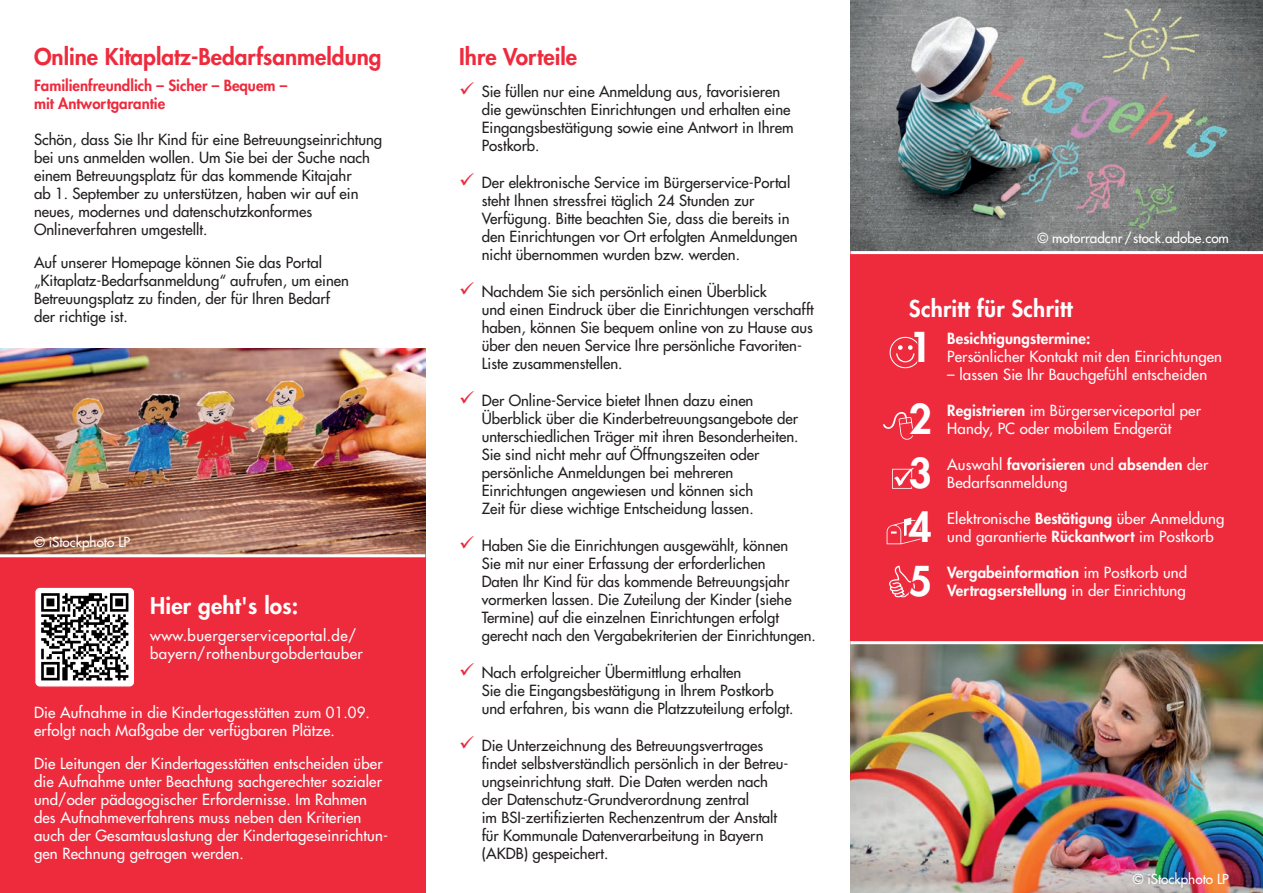
<style>
.page{position:relative;width:1263px;height:893px;background:#fff}
.page>*{position:absolute;margin:0;border:0;box-sizing:border-box;transform-origin:0 0}
.t1{font:800 40.05px/54px "Futura";color:#fff}
.t2{font:800 22.5px "Futura";color:#ee2b3d}
.t3{font:800 22.5px "Futura";letter-spacing:.01em;color:#fff}
.t4{font:15px/18px "Futura";color:#231f20}
.t5{font:15px/18px "Futura";letter-spacing:.01em;color:#fff}
.t6{font:800 15px/18px "Futura";letter-spacing:.01em;color:#fff}
.t7{font:15px/18px "Futura";letter-spacing:.03em;color:#fff}
.t8{font:800 15px/18px "Futura";color:#ee2b3d}
.t9{font:13.5px "Futura";color:#fff}
.s1{color:#ee2b3d}
.s2{font-weight:800}
.s3{font-weight:400}
</style>
<div class="page">
<div style="left:850px;top:252px;width:413px;height:389px;background:#ee2b3d"></div>
<img style="left:0;top:348px;width:425px;height:206px">
<div style="left:0;top:557px;width:425px;height:336px;background:#ee2b3d"></div>
<img style="left:36px;top:588px;width:97px;height:98px">
<div style="left:34px;top:586px;width:101px;height:102px;border:1px solid #ee2b3d;border-radius:5px"></div>
<svg style="left:890px;top:336px;width:31px;height:32px"></svg>
<svg style="left:883px;top:412px;width:31px;height:28px"></svg>
<svg style="left:892px;top:468px;width:22px;height:21px"></svg>
<svg style="left:887px;top:517px;width:34px;height:28px"></svg>
<svg style="left:889px;top:565px;width:26px;height:33px"></svg>
<img style="left:850px;top:0;width:413px;height:251px">
<hr style="left:850px;top:251px;width:413px;height:3px;background:#fff">
<img style="left:850px;top:644px;width:413px;height:249px">
<h2 class="t2" style="left:34px;top:42px;width:349px">Online Kitaplatz-Bedarfsanmeldung</h2>
<p class="t8" style="left:34px;top:77px;width:255px">Familienfreundlich – Sicher – Bequem – mit Antwortgarantie</p>
<p class="t4" style="left:34px;top:131px;width:350px">Schön, dass Sie Ihr Kind für eine Betreuungseinrichtung bei uns anmelden wollen. Um Sie bei der Suche nach einem Betreuungsplatz für das kommende Kitajahr<br>ab 1. September zu unterstützen, haben wir auf ein neues, modernes und datenschutzkonformes Onlineverfahren umgestellt.</p>
<p class="t4" style="left:34px;top:254px;width:316px">Auf unserer Homepage können Sie das Portal „Kitaplatz-Bedarfsanmeldung“ aufrufen, um einen Betreuungsplatz zu finden, der für Ihren Bedarf der richtige ist.</p>
<p class="t9" style="left:34px;top:533px;width:98px">© iStockphoto LP</p>
<h2 class="t3" style="left:150px;top:592px;width:150px">Hier geht's los:</h2>
<p class="t7" style="left:150px;top:626px;width:214px">www.buergerserviceportal.de/ bayern/rothenburgobdertauber</p>
<p class="t5" style="left:34px;top:703px;width:337px">Die Aufnahme in die Kindertagesstätten zum 01.09. erfolgt nach Maßgabe der verfügbaren Plätze.</p>
<p class="t5" style="left:34px;top:754px;width:356px">Die Leitungen der Kindertagesstätten entscheiden über die Aufnahme unter Beachtung sachgerechter sozialer und/oder pädagogischer Erfordernisse. Im Rahmen des Aufnahmeverfahrens muss neben den Kriterien auch der Gesamtauslastung der Kindertageseinrichtun&shy;gen Rechnung getragen werden.</p>
<h2 class="t2" style="left:459px;top:42px;width:119px">Ihre Vorteile</h2>
<p class="t4" style="left:482px;top:82px;width:313px;text-indent:-23px"><span class="s1">✓</span> Sie füllen nur eine Anmeldung aus, favorisieren die gewünschten Einrichtungen und erhalten eine Eingangsbestätigung sowie eine Antwort in Ihrem Postkorb.</p>
<p class="t4" style="left:482px;top:173px;width:317px;text-indent:-23px"><span class="s1">✓</span> Der elektronische Service im Bürgerservice-Portal steht Ihnen stressfrei täglich 24 Stunden zur Verfügung. Bitte beachten Sie, dass die bereits in den Einrichtungen vor Ort erfolgten Anmeldungen nicht übernommen wurden bzw. werden.</p>
<p class="t4" style="left:482px;top:282px;width:333px;text-indent:-23px"><span class="s1">✓</span> Nachdem Sie sich persönlich einen Überblick<br>und einen Eindruck über die Einrichtungen verschafft haben, können Sie bequem online von zu Hause aus über den neuen Service Ihre persönliche Favoriten-Liste zusammenstellen.</p>
<p class="t4" style="left:482px;top:391px;width:318px;text-indent:-23px"><span class="s1">✓</span> Der Online-Service bietet Ihnen dazu einen Überblick über die Kinderbetreuungsangebote der unterschiedlichen Träger mit ihren Besonderheiten.<br>Sie sind nicht mehr auf Öffnungszeiten oder persönliche Anmeldungen bei mehreren Einrichtungen angewiesen und können sich<br>Zeit für diese wichtige Entscheidung lassen.</p>
<p class="t4" style="left:482px;top:536px;width:336px;text-indent:-22px"><span class="s1">✓</span> Haben Sie die Einrichtungen ausgewählt, können<br>Sie mit nur einer Erfassung der erforderlichen<br>Daten Ihr Kind für das kommende Betreuungsjahr vormerken lassen. Die Zuteilung der Kinder (siehe Termine) auf die einzelnen Einrichtungen erfolgt gerecht nach den Vergabekriterien der Einrichtungen.</p>
<p class="t4" style="left:482px;top:663px;width:313px;text-indent:-23px"><span class="s1">✓</span> Nach erfolgreicher Übermittlung erhalten<br>Sie die Eingangsbestätigung in Ihrem Postkorb und erfahren, bis wann die Platzzuteilung erfolgt.</p>
<p class="t4" style="left:482px;top:736px;width:308px;text-indent:-23px"><span class="s1">✓</span> Die Unterzeichnung des Betreuungsvertrages findet selbstverständlich persönlich in der Betreu&shy;ungseinrichtung statt. Die Daten werden nach der Datenschutz-Grundverordnung zentral<br>im BSI-zertifizierten Rechenzentrum der Anstalt für Kommunale Datenverarbeitung in Bayern (AKDB) gespeichert.</p>
<p class="t9" style="left:1037px;top:230px;width:193px">© motorradcnr / stock.adobe.com</p>
<h2 class="t3" style="left:909px;top:295px;width:165px">Schritt für Schritt</h2>
<p class="t6" style="left:947px;top:329px;width:145px">Besichtigungstermine:</p>
<p class="t5" style="left:947px;top:347px;width:276px">Persönlicher Kontakt mit den Einrichtungen</p>
<p class="t5" style="left:947px;top:365px;width:261px">– lassen Sie Ihr Bauchgefühl entscheiden</p>
<p class="t5" style="left:947px;top:401px;width:255px"><span class="s2">Registrieren</span> im Bürgerserviceportal per<br>Handy, PC oder mobilem Endgerät</p>
<p class="t5" style="left:947px;top:455px;width:263px">Auswahl <span class="s2">favorisieren</span> und <span class="s2">absenden</span> der<br>Bedarfsanmeldung</p>
<p class="t5" style="left:947px;top:509px;width:279px">Elektronische <span class="s2">Bestätigung</span> über Anmeldung und garantierte <span class="s2">Rückantwort</span> im Postkorb</p>
<p class="t6" style="left:947px;top:563px;width:241px">Vergabeinformation <span class="s3">im Postkorb und<br></span>Vertragserstellung <span class="s3">in der Einrichtung</span></p>
<h1 class="t1" style="left:909px;top:311px;width:25px;line-height:71.8px">1<br>2</h1>
<h1 class="t1" style="left:909px;top:447px;width:25px;text-align:justify">3<br>4<br>5</h1>
<p class="t9" style="left:1133px;top:870px;width:98px">© iStockphoto LP</p>
</div>
